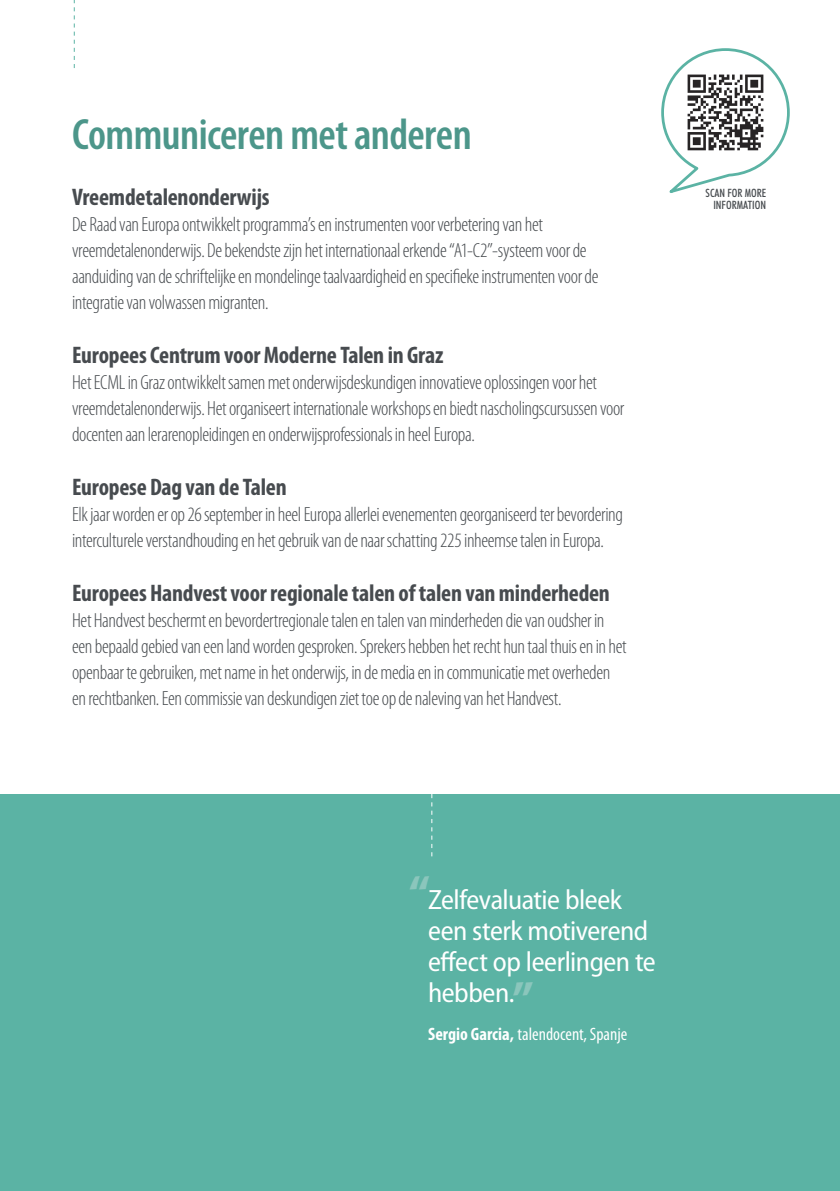
<style>
.page{position:relative;width:840px;height:1191px;background:#fff}
.page>*{position:absolute;margin:0;border:0;box-sizing:border-box;transform-origin:0 0}
.t1{font:600 condensed 44px "Myriad Pro";letter-spacing:-.015em;color:#4c968a}
.t2{font:semi-condensed 28px/31px "Myriad Pro";letter-spacing:-.02em;color:#fff}
.t3{font:700 condensed 24px "Myriad Pro";letter-spacing:-.01em;color:#474b4f}
.t4{font:300 condensed 20.4px/26px "Myriad Pro";letter-spacing:-.02em;color:#474b4f}
.t5{font:condensed 18px "Myriad Pro";color:#fff}
.t6{font:500 condensed 11.6px/11.6px "Futura BT";color:#474b4f;text-align:right}
.s1{font-weight:700;font-stretch:normal;font-size:48px;color:#8bc6bc}
.s2{font-weight:700}
</style>
<div class="page">
<div style="left:0;top:794px;width:839px;height:397px;background:#5bb3a4"></div>
<svg style="left:74px;top:0;width:1px;height:68px"></svg>
<svg style="left:661px;top:48px;width:129px;height:145px"></svg>
<svg style="left:431px;top:794px;width:1px;height:62px"></svg>
<h1 class="t1" style="left:72px;top:119px;width:401px">Communiceren met anderen</h1>
<p class="t3" style="left:72px;top:188px;width:199px">Vreemdetalenonderwijs</p>
<p class="t4" style="left:72px;top:213px;width:527px">De Raad van Europa ontwikkelt programma’s en instrumenten voor verbetering van het vreemdetalenonderwijs. De bekendste zijn het internationaal erkende “A1-C2”-systeem voor de aanduiding van de schriftelijke en mondelinge taalvaardigheid en specifeke instrumenten voor de integratie van volwassen migranten.</p>
<p class="t3" style="left:72px;top:346px;width:373px">Europees Centrum voor Moderne Talen in Graz</p>
<p class="t4" style="left:72px;top:371px;width:553px">Het ECML in Graz ontwikkelt samen met onderwijsdeskundigen innovatieve oplossingen voor het vreemdetalenonderwijs. Het organiseert internationale workshops en biedt nascholingscursussen voor docenten aan lerarenopleidingen en onderwijsprofessionals in heel Europa.</p>
<p class="t3" style="left:72px;top:478px;width:216px">Europese Dag van de Talen</p>
<p class="t4" style="left:72px;top:503px;width:552px">Elk jaar worden er op 26 september in heel Europa allerlei evenementen georganiseerd ter bevordering interculturele verstandhouding en het gebruik van de naar schatting 225 inheemse talen in Europa.</p>
<p class="t3" style="left:72px;top:584px;width:539px">Europees Handvest voor regionale talen of talen van minderheden</p>
<p class="t4" style="left:72px;top:609px;width:556px">Het Handvest beschermt en bevordertregionale talen en talen van minderheden die van oudsher in een bepaald gebied van een land worden gesproken. Sprekers hebben het recht hun taal thuis en in het openbaar te gebruiken, met name in het onderwijs, in de media en in communicatie met overheden en rechtbanken. Een commissie van deskundigen ziet toe op de naleving van het Handvest.</p>
<p class="t6" style="left:705px;top:187px;width:62px">SCAN FOR MORE<br>INFORMATION</p>
<h2 class="t2" style="left:428px;top:886px;width:229px;text-indent:-19px"><span class="s1">“</span>Zelfevaluatie bleek een sterk motiverend efect op leerlingen te hebben.<span class="s1">”</span></h2>
<p class="t5" style="left:428px;top:1028px;width:201px"><span class="s2">Sergio Garcia,</span> talendocent, Spanje</p>
</div>
